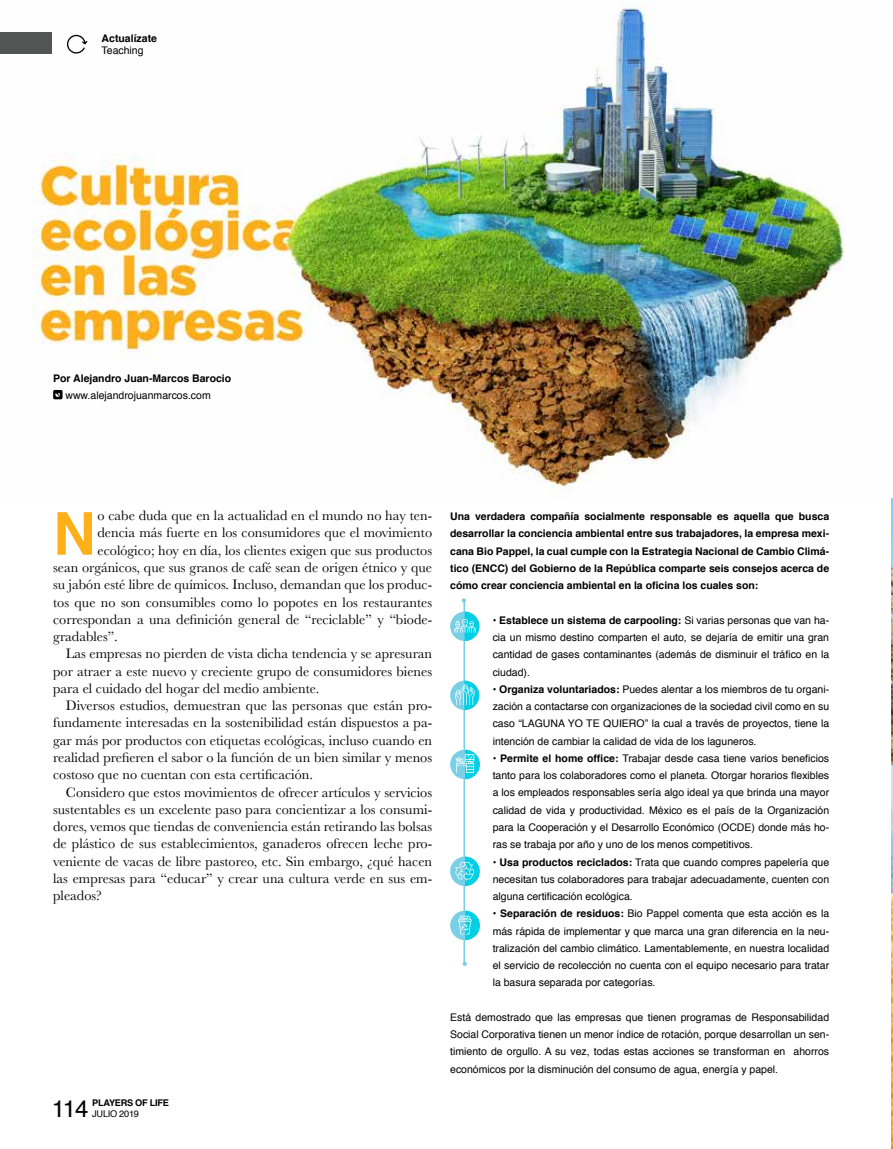
<style>
.page{position:relative;width:893px;height:1149px;background:#fff}
.page>*{position:absolute;margin:0;border:0;box-sizing:border-box;transform-origin:0 0}
.t1{font:700 58.95px "Helvetica";color:#fdb018}
.t2{font:24px "Helvetica";color:#000}
.t3{font:14.25px "Baskerville";color:#000}
.t4{font:10.5px/17.2px "Helvetica";color:#000;text-align:justify}
.t5{font:700 10.5px/17.2px "Helvetica";color:#000;text-align:justify}
.t6{font:700 9.15px "Helvetica";letter-spacing:-.03em;color:#000}
.t7{font:9.15px "Helvetica";letter-spacing:-.03em;color:#000}
.s1{font-weight:700}
</style>
<div class="page">
<img style="left:892px;top:498px;width:1px;height:650px">
<hr style="left:463px;top:600px;width:2px;height:362px;background:#79cfe5">
<img style="left:0;top:3px;width:845px;height:489px">
<svg style="left:53px;top:390px;width:10px;height:9px"></svg>
<svg style="left:450px;top:611px;width:30px;height:29px"></svg>
<div style="left:450px;top:680px;width:30px;height:29px;background:#79cfe5;border-radius:50%"></div>
<svg style="left:450px;top:749px;width:30px;height:29px"></svg>
<div style="left:450px;top:856px;width:30px;height:29px;background:#79cfe5;border-radius:50%"></div>
<div style="left:450px;top:910px;width:30px;height:29px;background:#79cfe5;border-radius:50%"></div>
<svg style="left:454px;top:611px;width:25px;height:29px"></svg>
<svg style="left:455px;top:680px;width:24px;height:29px"></svg>
<svg style="left:456px;top:749px;width:24px;height:29px"></svg>
<svg style="left:455px;top:856px;width:25px;height:29px"></svg>
<svg style="left:458px;top:910px;width:22px;height:29px"></svg>
<svg style="left:463px;top:961px;width:4px;height:4px"></svg>
<div style="left:0;top:33px;width:52px;height:21px;background:#535454"></div>
<svg style="left:67px;top:35px;width:20px;height:19px"></svg>
<p class="t5" style="left:102px;top:31px;width:57px">Actualízate</p>
<p class="t4" style="left:102px;top:43px;width:44px">Teaching</p>
<p class="t5" style="left:53px;top:370px;width:180px">Por Alejandro Juan-Marcos Barocio</p>
<p class="t4" style="left:65px;top:388px;width:147px">www.alejandrojuanmarcos.com</p>
<h1 class="t1" style="left:53px;top:509px;width:44px">N</h1>
<h3 class="t3" style="left:98px;top:507px;width:336px">o cabe duda que en la actualidad en el mundo no hay ten-</h3>
<h3 class="t3" style="left:98px;top:524px;width:336px">dencia más fuerte en los consumidores que el movimiento</h3>
<h3 class="t3" style="left:98px;top:541px;width:336px">ecológico; hoy en día, los clientes exigen que sus productos</h3>
<h3 class="t3" style="left:53px;top:559px;width:381px">sean orgánicos, que sus granos de café sean de origen étnico y que</h3>
<h3 class="t3" style="left:53px;top:576px;width:380px">su jabón esté libre de químicos. Incluso, demandan que los produc-</h3>
<h3 class="t3" style="left:53px;top:593px;width:381px">tos que no son consumibles como lo popotes en los restaurantes</h3>
<h3 class="t3" style="left:53px;top:610px;width:380px">correspondan a una definición general de “reciclable” y “biode-</h3>
<h3 class="t3" style="left:53px;top:628px;width:66px">gradables”.</h3>
<h3 class="t3" style="left:66px;top:645px;width:368px">Las empresas no pierden de vista dicha tendencia y se apresuran</h3>
<h3 class="t3" style="left:53px;top:662px;width:380px">por atraer a este nuevo y creciente grupo de consumidores bienes</h3>
<h3 class="t3" style="left:53px;top:680px;width:268px">para el cuidado del hogar del medio ambiente.</h3>
<h3 class="t3" style="left:66px;top:697px;width:368px">Diversos estudios, demuestran que las personas que están pro-</h3>
<h3 class="t3" style="left:53px;top:714px;width:381px">fundamente interesadas en la sostenibilidad están dispuestos a pa-</h3>
<h3 class="t3" style="left:53px;top:731px;width:380px">gar más por productos con etiquetas ecológicas, incluso cuando en</h3>
<h3 class="t3" style="left:53px;top:749px;width:380px">realidad prefieren el sabor o la función de un bien similar y menos</h3>
<h3 class="t3" style="left:53px;top:766px;width:261px">costoso que no cuentan con esta certificación.</h3>
<h3 class="t3" style="left:66px;top:783px;width:368px">Considero que estos movimientos de ofrecer artículos y servicios</h3>
<h3 class="t3" style="left:53px;top:800px;width:380px">sustentables es un excelente paso para concientizar a los consumi-</h3>
<h3 class="t3" style="left:53px;top:818px;width:380px">dores, vemos que tiendas de conveniencia están retirando las bolsas</h3>
<h3 class="t3" style="left:53px;top:835px;width:380px">de plástico de sus establecimientos, ganaderos ofrecen leche pro-</h3>
<h3 class="t3" style="left:53px;top:852px;width:380px">veniente de vacas de libre pastoreo, etc. Sin embargo, ¿qué hacen</h3>
<h3 class="t3" style="left:53px;top:869px;width:380px">las empresas para “educar” y crear una cultura verde en sus em-</h3>
<h3 class="t3" style="left:53px;top:887px;width:50px">pleados?</h3>
<h2 class="t2" style="left:52px;top:1097px;width:38px">114</h2>
<p class="t6" style="left:92px;top:1098px;width:78px">PLAYERS OF LIFE</p>
<p class="t7" style="left:92px;top:1109px;width:48px">JULIO 2019</p>
<p class="t5" style="left:450px;top:508px;width:380px">Una verdadera compañía socialmente responsable es aquella que busca desarrollar la conciencia ambiental entre sus trabajadores, la empresa mexi&shy;cana Bio Pappel, la cual cumple con la Estrategia Nacional de Cambio Climá&shy;tico (ENCC) del Gobierno de la República comparte seis consejos acerca de cómo crear conciencia ambiental en la oficina los cuales son:</p>
<p class="t4" style="left:493px;top:612px;width:338px"><span class="s1">• Establece un sistema de carpooling:</span> Si varias personas que van ha&shy;cia un mismo destino comparten el auto, se dejaría de emitir una gran cantidad de gases contaminantes (además de disminuir el tráfico en la ciudad).</p>
<p class="t4" style="left:493px;top:681px;width:338px"><span class="s1">• Organiza voluntariados:</span> Puedes alentar a los miembros de tu organi&shy;zación a contactarse con organizaciones de la sociedad civil como en su caso “LAGUNA YO TE QUIERO” la cual a través de proyectos, tiene la intención de cambiar la calidad de vida de los laguneros.</p>
<p class="t4" style="left:493px;top:750px;width:338px"><span class="s1">• Permite el home office:</span> Trabajar desde casa tiene varios beneficios tanto para los colaboradores como el planeta. Otorgar horarios flexibles a los empleados responsables sería algo ideal ya que brinda una mayor calidad de vida y productividad. México es el país de la Organización para la Cooperación y el Desarrollo Económico (OCDE) donde más ho&shy;ras se trabaja por año y uno de los menos competitivos.</p>
<p class="t4" style="left:493px;top:853px;width:338px"><span class="s1">• Usa productos reciclados:</span> Trata que cuando compres papelería que necesitan tus colaboradores para trabajar adecuadamente, cuenten con alguna certificación ecológica.</p>
<p class="t4" style="left:493px;top:905px;width:338px"><span class="s1">• Separación de residuos:</span> Bio Pappel comenta que esta acción es la más rápida de implementar y que marca una gran diferencia en la neu&shy;tralización del cambio climático. Lamentablemente, en nuestra localidad el servicio de recolección no cuenta con el equipo necesario para tratar la basura separada por categorías.</p>
<p class="t4" style="left:450px;top:1009px;width:380px">Está demostrado que las empresas que tienen programas de Responsabilidad Social Corporativa tienen un menor índice de rotación, porque desarrollan un sen&shy;timiento de orgullo. A su vez, todas estas acciones se transforman en ahorros económicos por la disminución del consumo de agua, energía y papel.</p>
</div>
